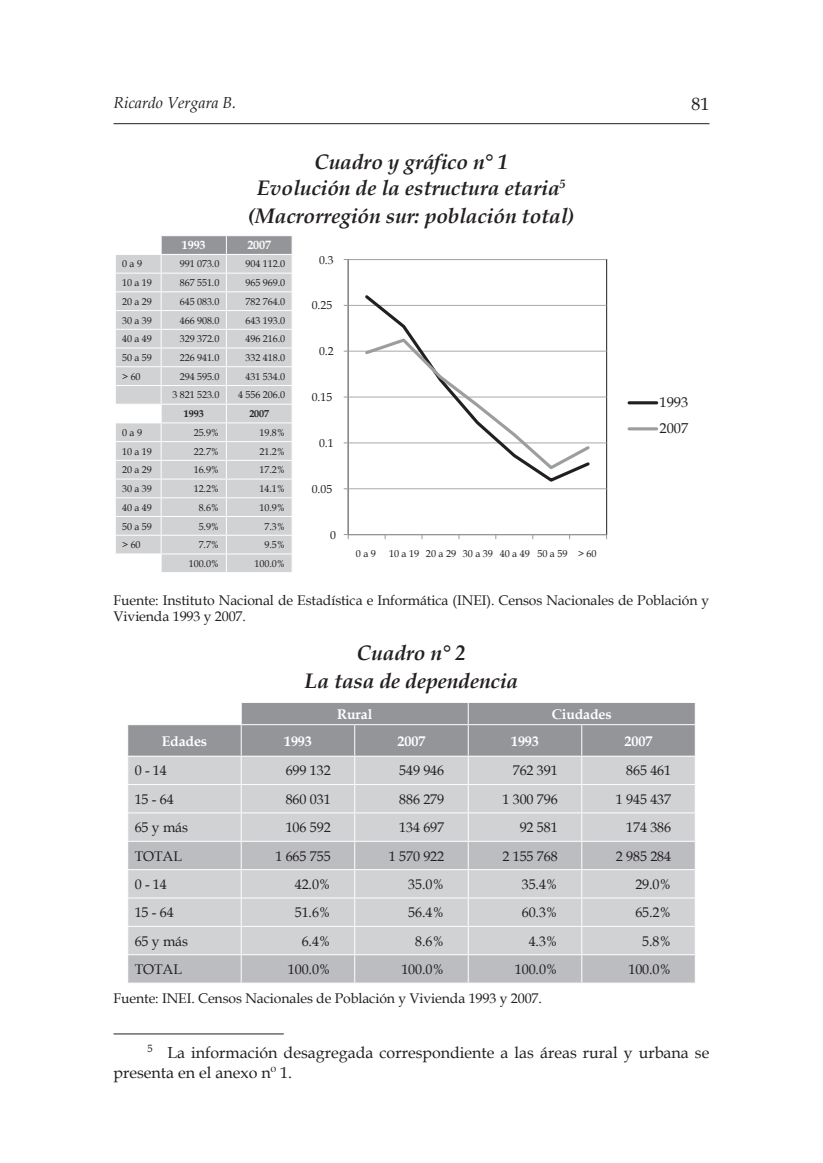
<style>
.page{position:relative;width:823px;height:1163px;background:#fff}
.page>*{position:absolute;margin:0;border:0;box-sizing:border-box;transform-origin:0 0}
.t1{font:italic 700 21px/26px "Book Antiqua";letter-spacing:-.005em;color:#231f20;text-align:center}
.t2{font:18px "Book Antiqua";color:#231f20}
.t3{font:16px/20px "Book Antiqua";color:#231f20}
.t4{font:italic 16px "Book Antiqua";letter-spacing:-.005em;color:#231f20}
.t5{font:14.4px/26px "Book Antiqua";color:#231f20}
.t6{font:14px/16px "Book Antiqua";letter-spacing:-.005em;color:#231f20}
.t7{font:700 14px "Book Antiqua";letter-spacing:-.005em;color:#fff}
.t8{font:700 12px "Book Antiqua";letter-spacing:-.005em;color:#fff}
.t9{font:11.6px "Book Antiqua";color:#231f20}
.t10{font:10.2px "Book Antiqua";color:#231f20}
.t11{font:10px "Book Antiqua";letter-spacing:-.005em;color:#231f20}
.t12{font:700 10px "Book Antiqua";letter-spacing:-.005em;color:#231f20}
</style>
<div class="page">
<hr style="left:113px;top:123px;width:596px;height:1px;background:#231f20">
<svg style="left:116px;top:255px;width:44px;height:298px;background:#d4d5d7"></svg>
<hr style="left:115px;top:272px;width:46px;height:1px;background:#fff">
<hr style="left:115px;top:291px;width:46px;height:1px;background:#fff">
<hr style="left:115px;top:310px;width:46px;height:1px;background:#fff">
<hr style="left:115px;top:329px;width:46px;height:1px;background:#fff">
<hr style="left:115px;top:347px;width:46px;height:1px;background:#fff">
<hr style="left:115px;top:366px;width:46px;height:1px;background:#fff">
<hr style="left:115px;top:385px;width:46px;height:1px;background:#fff">
<hr style="left:115px;top:403px;width:46px;height:1px;background:#fff">
<hr style="left:115px;top:422px;width:46px;height:1px;background:#fff">
<hr style="left:115px;top:441px;width:46px;height:1px;background:#fff">
<hr style="left:115px;top:460px;width:46px;height:1px;background:#fff">
<hr style="left:115px;top:478px;width:46px;height:1px;background:#fff">
<hr style="left:115px;top:497px;width:46px;height:1px;background:#fff">
<hr style="left:115px;top:516px;width:46px;height:1px;background:#fff">
<hr style="left:115px;top:534px;width:46px;height:1px;background:#fff">
<svg style="left:115px;top:272px;width:1px;height:263px"></svg>
<svg style="left:160px;top:236px;width:132px;height:336px;background:#d5d6d7"></svg>
<hr style="left:226px;top:553px;width:66px;height:1px;background:#fff">
<hr style="left:348px;top:488px;width:258px;height:1px;background:#a8a9ad">
<hr style="left:348px;top:442px;width:258px;height:1px;background:#a8a9ad">
<hr style="left:348px;top:396px;width:258px;height:1px;background:#a8a9ad">
<hr style="left:348px;top:351px;width:258px;height:1px;background:#a8a9ad">
<hr style="left:348px;top:305px;width:258px;height:1px;background:#a8a9ad">
<hr style="left:348px;top:259px;width:258px;height:1px;background:#a8a9ad">
<hr style="left:347px;top:259px;width:1px;height:275px;background:#989a9d">
<hr style="left:348px;top:534px;width:258px;height:1px;background:#989a9d">
<svg style="left:365px;top:295px;width:211px;height:187px"></svg>
<svg style="left:362px;top:336px;width:230px;height:135px"></svg>
<hr style="left:628px;top:401px;width:28px;height:3px;background:#231f20">
<hr style="left:628px;top:427px;width:28px;height:3px;background:#9c9d9e">
<svg style="left:127px;top:702px;width:568px;height:280px;background:#c5c6c8"></svg>
<hr style="left:581px;top:954px;width:114px;height:1px;background:#fff">
<hr style="left:113px;top:1033px;width:170px;height:1px;background:#231f20">
<p class="t4" style="left:113px;top:91px;width:124px">Ricardo Vergara B.</p>
<p class="t2" style="left:691px;top:91px;width:19px">81</p>
<h1 class="t1" style="left:257px;top:148px;width:310px">Cuadro y gráfico n° 1<br>Evolución de la estructura etaria<sup>5</sup></h1>
<h1 class="t1" style="left:248px;top:202px;width:327px">(Macrorregión sur: población total)</h1>
<p class="t8" style="left:182px;top:237px;width:25px">1993</p>
<p class="t8" style="left:247px;top:237px;width:25px">2007</p>
<p class="t9" style="left:319px;top:251px;width:16px">0.3</p>
<p class="t11" style="left:122px;top:257px;width:21px">0 a 9</p>
<p class="t11" style="left:180px;top:257px;width:41px">991 073.0</p>
<p class="t11" style="left:245px;top:257px;width:41px">904 112.0</p>
<p class="t11" style="left:122px;top:276px;width:31px">10 a 19</p>
<p class="t11" style="left:180px;top:276px;width:41px">867 551.0</p>
<p class="t11" style="left:245px;top:276px;width:41px">965 969.0</p>
<p class="t11" style="left:122px;top:294px;width:31px">20 a 29</p>
<p class="t11" style="left:180px;top:294px;width:41px">645 083.0</p>
<p class="t11" style="left:245px;top:294px;width:41px">782 764.0</p>
<p class="t11" style="left:122px;top:313px;width:31px">30 a 39</p>
<p class="t11" style="left:180px;top:313px;width:41px">466 908.0</p>
<p class="t11" style="left:245px;top:313px;width:41px">643 193.0</p>
<p class="t11" style="left:122px;top:332px;width:31px">40 a 49</p>
<p class="t11" style="left:180px;top:332px;width:41px">329 372.0</p>
<p class="t11" style="left:245px;top:332px;width:41px">496 216.0</p>
<p class="t11" style="left:122px;top:350px;width:31px">50 a 59</p>
<p class="t11" style="left:180px;top:350px;width:41px">226 941.0</p>
<p class="t11" style="left:245px;top:350px;width:41px">332 418.0</p>
<p class="t11" style="left:122px;top:369px;width:20px">&gt; 60</p>
<p class="t11" style="left:180px;top:369px;width:41px">294 595.0</p>
<p class="t11" style="left:245px;top:369px;width:41px">431 534.0</p>
<p class="t11" style="left:172px;top:388px;width:48px">3 821 523.0</p>
<p class="t11" style="left:238px;top:388px;width:48px">4 556 206.0</p>
<p class="t12" style="left:184px;top:407px;width:21px">1993</p>
<p class="t12" style="left:249px;top:407px;width:21px">2007</p>
<p class="t11" style="left:122px;top:425px;width:21px">0 a 9</p>
<p class="t11" style="left:194px;top:425px;width:27px">25.9%</p>
<p class="t11" style="left:259px;top:425px;width:27px">19.8%</p>
<p class="t11" style="left:122px;top:444px;width:31px">10 a 19</p>
<p class="t11" style="left:194px;top:444px;width:27px">22.7%</p>
<p class="t11" style="left:259px;top:444px;width:27px">21.2%</p>
<p class="t11" style="left:122px;top:463px;width:31px">20 a 29</p>
<p class="t11" style="left:194px;top:463px;width:27px">16.9%</p>
<p class="t11" style="left:259px;top:463px;width:27px">17.2%</p>
<p class="t11" style="left:122px;top:481px;width:31px">30 a 39</p>
<p class="t11" style="left:194px;top:481px;width:27px">12.2%</p>
<p class="t11" style="left:259px;top:481px;width:27px">14.1%</p>
<p class="t11" style="left:122px;top:500px;width:31px">40 a 49</p>
<p class="t11" style="left:198px;top:500px;width:22px">8.6%</p>
<p class="t11" style="left:259px;top:500px;width:27px">10.9%</p>
<p class="t11" style="left:122px;top:519px;width:31px">50 a 59</p>
<p class="t11" style="left:198px;top:519px;width:22px">5.9%</p>
<p class="t11" style="left:264px;top:519px;width:22px">7.3%</p>
<p class="t11" style="left:122px;top:538px;width:20px">&gt; 60</p>
<p class="t11" style="left:198px;top:538px;width:22px">7.7%</p>
<p class="t11" style="left:264px;top:538px;width:22px">9.5%</p>
<p class="t11" style="left:189px;top:556px;width:32px">100.0%</p>
<p class="t11" style="left:254px;top:556px;width:32px">100.0%</p>
<p class="t6" style="left:113px;top:591px;width:597px">Fuente: Instituto Nacional de Estadística e Informática (INEI). Censos Nacionales de Población y<br>Vivienda 1993 y 2007.</p>
<h1 class="t1" style="left:304px;top:638px;width:215px;line-height:28px">Cuadro n° 2<br>La tasa de dependencia</h1>
<p class="t7" style="left:337px;top:704px;width:37px">Rural</p>
<p class="t7" style="left:551px;top:704px;width:61px">Ciudades</p>
<p class="t7" style="left:162px;top:731px;width:47px">Edades</p>
<p class="t7" style="left:284px;top:731px;width:29px">1993</p>
<p class="t7" style="left:397px;top:731px;width:29px">2007</p>
<p class="t7" style="left:511px;top:731px;width:29px">1993</p>
<p class="t7" style="left:624px;top:731px;width:29px">2007</p>
<p class="t6" style="left:135px;top:762px;width:34px">0 - 14</p>
<p class="t6" style="left:285px;top:762px;width:46px">699 132</p>
<p class="t6" style="left:399px;top:762px;width:46px">549 946</p>
<p class="t6" style="left:512px;top:762px;width:46px">762 391</p>
<p class="t6" style="left:626px;top:762px;width:46px">865 461</p>
<p class="t6" style="left:135px;top:790px;width:41px">15 - 64</p>
<p class="t6" style="left:285px;top:790px;width:46px">860 031</p>
<p class="t6" style="left:399px;top:790px;width:46px">886 279</p>
<p class="t6" style="left:502px;top:790px;width:57px">1 300 796</p>
<p class="t6" style="left:615px;top:790px;width:57px">1 945 437</p>
<p class="t6" style="left:135px;top:819px;width:55px">65 y más</p>
<p class="t6" style="left:285px;top:819px;width:46px">106 592</p>
<p class="t6" style="left:399px;top:819px;width:46px">134 697</p>
<p class="t6" style="left:519px;top:819px;width:40px">92 581</p>
<p class="t6" style="left:626px;top:819px;width:46px">174 386</p>
<p class="t6" style="left:135px;top:847px;width:49px">TOTAL</p>
<p class="t6" style="left:275px;top:847px;width:57px">1 665 755</p>
<p class="t6" style="left:388px;top:847px;width:57px">1 570 922</p>
<p class="t6" style="left:502px;top:847px;width:57px">2 155 768</p>
<p class="t6" style="left:615px;top:847px;width:57px">2 985 284</p>
<p class="t6" style="left:135px;top:875px;width:34px">0 - 14</p>
<p class="t6" style="left:294px;top:875px;width:37px">42.0%</p>
<p class="t6" style="left:408px;top:875px;width:37px">35.0%</p>
<p class="t6" style="left:521px;top:875px;width:37px">35.4%</p>
<p class="t6" style="left:635px;top:875px;width:37px">29.0%</p>
<p class="t6" style="left:135px;top:904px;width:41px">15 - 64</p>
<p class="t6" style="left:294px;top:904px;width:37px">51.6%</p>
<p class="t6" style="left:408px;top:904px;width:37px">56.4%</p>
<p class="t6" style="left:521px;top:904px;width:37px">60.3%</p>
<p class="t6" style="left:635px;top:904px;width:37px">65.2%</p>
<p class="t6" style="left:135px;top:932px;width:55px">65 y más</p>
<p class="t6" style="left:301px;top:932px;width:30px">6.4%</p>
<p class="t6" style="left:415px;top:932px;width:30px">8.6%</p>
<p class="t6" style="left:528px;top:932px;width:30px">4.3%</p>
<p class="t6" style="left:642px;top:932px;width:30px">5.8%</p>
<p class="t6" style="left:135px;top:960px;width:49px">TOTAL</p>
<p class="t6" style="left:288px;top:960px;width:44px">100.0%</p>
<p class="t6" style="left:401px;top:960px;width:44px">100.0%</p>
<p class="t6" style="left:514px;top:960px;width:44px">100.0%</p>
<p class="t6" style="left:628px;top:960px;width:44px">100.0%</p>
<p class="t6" style="left:113px;top:989px;width:430px">Fuente: INEI. Censos Nacionales de Población y Vivienda 1993 y 2007.</p>
<p class="t3" style="left:113px;top:1041px;width:597px;text-indent:34px"><sup>5</sup> La información desagregada correspondiente a las áreas rural y urbana se presenta en el anexo nº 1.</p>
<p class="t9" style="left:311px;top:297px;width:22px">0.25</p>
<p class="t9" style="left:319px;top:343px;width:16px">0.2</p>
<p class="t9" style="left:311px;top:389px;width:22px">0.15</p>
<p class="t5" style="left:659px;top:388px;width:30px">1993<br>2007</p>
<p class="t9" style="left:319px;top:435px;width:16px">0.1</p>
<p class="t9" style="left:311px;top:480px;width:22px">0.05</p>
<p class="t9" style="left:330px;top:526px;width:7px">0</p>
<p class="t10" style="left:356px;top:546px;width:22px">0 a 9</p>
<p class="t10" style="left:389px;top:546px;width:209px">10 a 19 20 a 29 30 a 39 40 a 49 50 a 59 &gt; 60</p>
</div>
